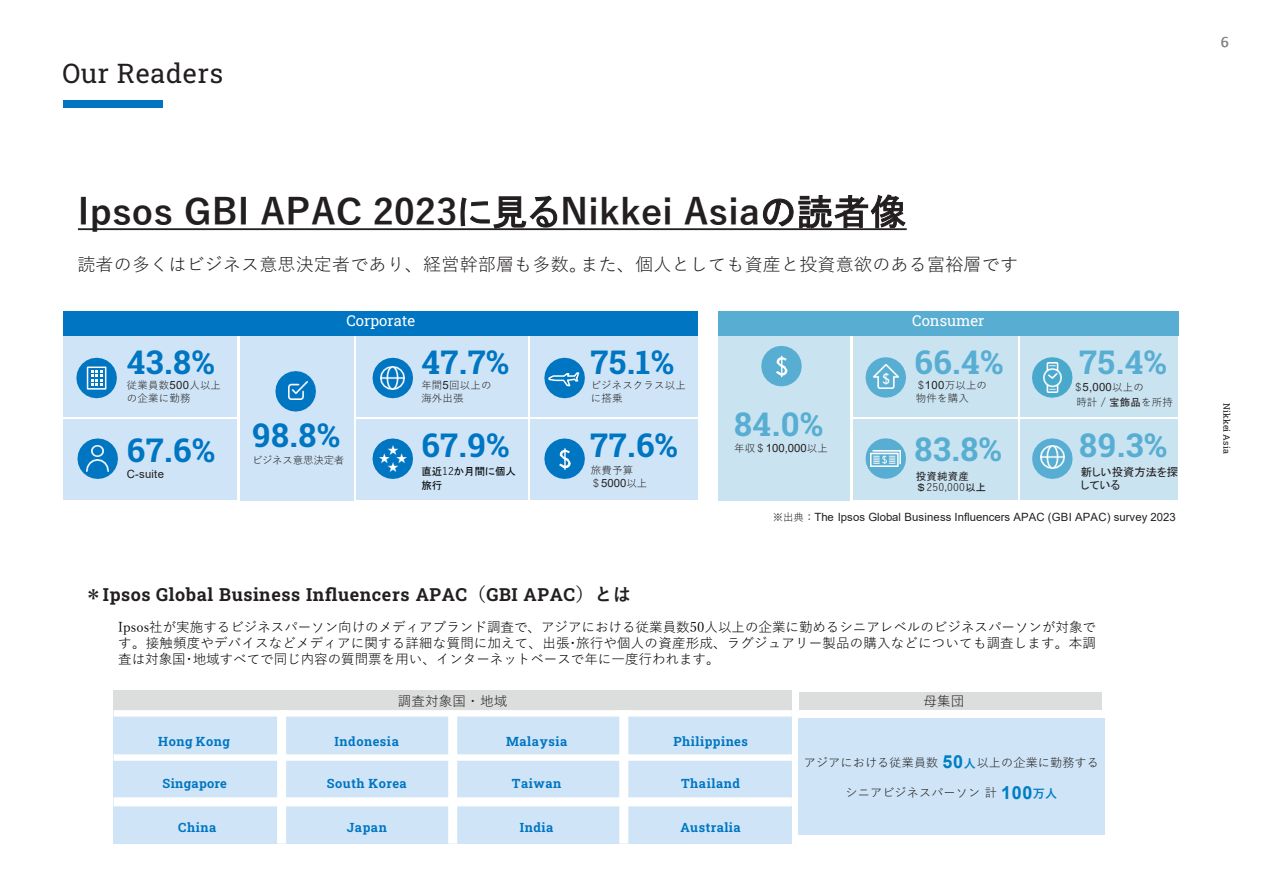
<style>
.page{position:relative;width:1264px;height:894px;background:#fff}
.page>*{position:absolute;margin:0;border:0;box-sizing:border-box;transform-origin:0 0}
.t1{font:700 36px "Yu Gothic";letter-spacing:.01em;color:#231f20}
.t2{font:700 33px "Roboto Slab";letter-spacing:.015em;color:#0075c2}
.t3{font:700 33px "Roboto Slab";letter-spacing:.02em;color:#58aed2}
.t4{font:27px "Roboto Slab";letter-spacing:.025em;color:#231f20}
.t5{font:18px "Yu Gothic";letter-spacing:.01em;color:#231f20}
.t6{font:700 18px "Roboto Slab";letter-spacing:.03em;color:#231f20}
.t7{font:15.9px "Calibri";color:#898989}
.t8{font:15px "Roboto Slab";color:#fff}
.t9{font:13.5px/16.2px "Yu Gothic";color:#000;text-align:justify}
.t10{font:13.5px "Yu Gothic";letter-spacing:.015em;color:#231f20}
.t11{font:700 12.75px "Roboto Slab";letter-spacing:.04em;color:#0075c2}
.t12{font:12px "Yu Gothic";letter-spacing:.015em;color:#231f20}
.t13{font:11.4px "Arial";color:#231f20}
.t14{font:11.4px/12.6px "MS P Gothic";color:#231f20}
.t15{font:10.5px/13.2px "Yu Gothic";letter-spacing:.015em;color:#231f20}
.t16{font:10.5px/10.9px "MS P Gothic";letter-spacing:.015em;color:#231f20}
.t17{font:10.5px/13.5px "MS P Gothic";color:#000}
.t18{font:10.5px "Yu Gothic";letter-spacing:-.015em;color:#231f20}
.t19{font:9px "Roboto Slab";letter-spacing:.02em;color:#231f20}
.s1{font-family:"MS P Gothic";font-weight:400}
.s2{font-family:"Yu Gothic"}
.s3{font-family:"Arial";font-size:11.4px}
.s4{font-family:"Yu Gothic";font-size:10.5px}
.s5{font-family:"MS P Gothic"}
.s6{font-family:"Yu Mincho"}
.s7{font-family:"Arial";font-weight:700;font-size:18px;color:#007dc5}
.s8{font-weight:700;color:#007dc5}
</style>
<div class="page">
<svg style="left:78px;top:228px;width:828px;height:2px;background:#423e3f"></svg>
<div style="left:64px;top:100px;width:99px;height:8px;background:#0075c2"></div>
<div style="left:64px;top:419px;width:173px;height:81px;background:#cfe5f7"></div>
<div style="left:64px;top:336px;width:173px;height:80px;background:#cfe5f7"></div>
<div style="left:240px;top:336px;width:113px;height:164px;background:#cfe5f7"></div>
<div style="left:356px;top:419px;width:171px;height:81px;background:#cfe5f7"></div>
<div style="left:356px;top:336px;width:171px;height:80px;background:#cfe5f7"></div>
<div style="left:530px;top:419px;width:168px;height:81px;background:#cfe5f7"></div>
<div style="left:530px;top:336px;width:168px;height:80px;background:#cfe5f7"></div>
<div style="left:717px;top:336px;width:132px;height:164px;background:#c9e3f0"></div>
<div style="left:853px;top:419px;width:164px;height:81px;background:#c9e3f0"></div>
<div style="left:853px;top:336px;width:164px;height:80px;background:#c9e3f0"></div>
<div style="left:1020px;top:419px;width:158px;height:81px;background:#c9e3f0"></div>
<div style="left:1020px;top:336px;width:158px;height:80px;background:#c9e3f0"></div>
<div style="left:64px;top:312px;width:634px;height:24px;background:#0075c2"></div>
<div style="left:717px;top:312px;width:461px;height:24px;background:#58aed2"></div>
<svg style="left:77px;top:438px;width:41px;height:41px"></svg>
<img style="left:87px;top:459px;width:22px;height:12px">
<svg style="left:76px;top:357px;width:41px;height:41px"></svg>
<svg style="left:275px;top:371px;width:41px;height:40px"></svg>
<img style="left:288px;top:382px;width:19px;height:17px">
<svg style="left:372px;top:438px;width:41px;height:41px"></svg>
<img style="left:379px;top:445px;width:27px;height:27px">
<svg style="left:372px;top:357px;width:41px;height:41px"></svg>
<img style="left:381px;top:366px;width:23px;height:24px">
<svg style="left:544px;top:357px;width:40px;height:41px"></svg>
<svg style="left:544px;top:438px;width:40px;height:41px"></svg>
<svg style="left:761px;top:346px;width:40px;height:40px"></svg>
<svg style="left:865px;top:357px;width:40px;height:40px"></svg>
<img style="left:873px;top:365px;width:24px;height:23px">
<svg style="left:1032px;top:357px;width:40px;height:40px"></svg>
<img style="left:1042px;top:363px;width:19px;height:29px">
<svg style="left:865px;top:438px;width:40px;height:40px"></svg>
<svg style="left:1032px;top:438px;width:40px;height:41px"></svg>
<img style="left:870px;top:450px;width:30px;height:16px">
<img style="left:1040px;top:445px;width:24px;height:24px">
<div style="left:114px;top:689px;width:677px;height:24px;background:#dcdddd"></div>
<div style="left:114px;top:713px;width:167px;height:44px;background:#cfe5f7"></div>
<div style="left:281px;top:713px;width:171px;height:44px;background:#cfe5f7"></div>
<div style="left:452px;top:713px;width:171px;height:44px;background:#cfe5f7"></div>
<div style="left:623px;top:713px;width:168px;height:44px;background:#cfe5f7"></div>
<div style="left:114px;top:757px;width:167px;height:44px;background:#cfe5f7"></div>
<div style="left:281px;top:757px;width:171px;height:44px;background:#cfe5f7"></div>
<div style="left:452px;top:757px;width:171px;height:44px;background:#cfe5f7"></div>
<div style="left:623px;top:757px;width:168px;height:44px;background:#cfe5f7"></div>
<div style="left:114px;top:801px;width:167px;height:42px;background:#cfe5f7"></div>
<div style="left:281px;top:801px;width:171px;height:42px;background:#cfe5f7"></div>
<div style="left:452px;top:801px;width:171px;height:42px;background:#cfe5f7"></div>
<div style="left:623px;top:801px;width:168px;height:42px;background:#cfe5f7"></div>
<div style="left:277px;top:710px;width:9px;height:133px;background:#fff"></div>
<div style="left:448px;top:710px;width:9px;height:133px;background:#fff"></div>
<div style="left:619px;top:710px;width:9px;height:133px;background:#fff"></div>
<div style="left:114px;top:710px;width:677px;height:6px;background:#fff"></div>
<div style="left:114px;top:754px;width:677px;height:6px;background:#fff"></div>
<div style="left:114px;top:797px;width:677px;height:9px;background:#fff"></div>
<div style="left:799px;top:692px;width:302px;height:18px;background:#dcdddd"></div>
<div style="left:798px;top:717px;width:306px;height:117px;background:#cfe5f7"></div>
<h2 class="t4" style="left:63px;top:55px;width:162px">Our Readers</h2>
<p class="t7" style="left:1220px;top:31px;width:10px">6</p>
<p class="t1" style="left:78px;top:191px;width:829px">Ipsos GBI APAC 2023<span class="s1">に見る</span>Nikkei Asia<span class="s1">の読者像</span></p>
<p class="t5" style="left:77px;top:248px;width:941px">読者の多くはビジネス意思決定者であり、経営幹部層も多数。また、個人としても資産と投資意欲のある富裕層です</p>
<p class="t8" style="left:346px;top:310px;width:70px">Corporate</p>
<p class="t8" style="left:912px;top:310px;width:74px">Consumer</p>
<p class="t2" style="left:127px;top:339px;width:89px">43.8%</p>
<p class="t2" style="left:421px;top:339px;width:89px">47.7%</p>
<p class="t2" style="left:590px;top:339px;width:85px">75.1%</p>
<p class="t15" style="left:590px;top:376px;width:97px">ビジネスクラス以上に搭乗</p>
<p class="t2" style="left:421px;top:422px;width:90px">67.9%</p>
<p class="t17" style="left:421px;top:464px;width:96px">直近<span class="s2">12</span>か月間に個人旅行</p>
<p class="t15" style="left:421px;top:377px;width:72px">年間<span class="s3">5</span>回以上の海外出張</p>
<p class="t15" style="left:127px;top:377px;width:96px">従業員数<span class="s3">500</span>人以上の企業に勤務</p>
<p class="t2" style="left:252px;top:412px;width:89px">98.8%</p>
<p class="t2" style="left:590px;top:422px;width:89px">77.6%</p>
<p class="t15" style="left:590px;top:462px;width:44px">旅費予算</p>
<p class="t13" style="left:590px;top:475px;width:58px"><span class="s4">＄</span>5000<span class="s4">以上</span></p>
<p class="t2" style="left:127px;top:427px;width:90px">67.6%</p>
<p class="t18" style="left:252px;top:451px;width:94px">ビジネス意思決定者</p>
<p class="t13" style="left:127px;top:466px;width:39px">C-suite</p>
<p class="t6" style="left:84px;top:581px;width:548px"><span class="s2">＊</span>Ipsos Global Business Influencers APAC<span class="s2">（</span>GBI APAC<span class="s2">）とは</span></p>
<p class="t3" style="left:914px;top:339px;width:90px">66.4%</p>
<p class="t3" style="left:1078px;top:339px;width:89px">75.4%</p>
<p class="t13" style="left:1072px;top:379px;width:72px"><span class="s4">＄</span>5,000<span class="s4">以上の</span></p>
<p class="t15" style="left:1076px;top:394px;width:98px">時計 / <span class="s5">宝飾品</span>を所持</p>
<p class="t3" style="left:1078px;top:422px;width:89px">89.3%</p>
<p class="t14" style="left:1080px;top:466px;width:99px">新しい投資方法を探している</p>
<p class="t13" style="left:772px;top:508px;width:404px"><span class="s4">※出典：</span>The Ipsos Global Business Influencers APAC (GBI APAC) survey 2023</p>
<p class="t15" style="left:915px;top:377px;width:73px">＄<span class="s3">100</span>万以上の物件を購入</p>
<p class="t3" style="left:914px;top:427px;width:89px">83.8%</p>
<p class="t16" style="left:915px;top:470px;width:72px">投資純資産＄<span class="s2">250,000</span>以上</p>
<p class="t3" style="left:734px;top:401px;width:91px">84.0%</p>
<p class="t13" style="left:734px;top:439px;width:95px"><span class="s4">年収＄</span>100,000<span class="s4">以上</span></p>
<p class="t9" style="left:118px;top:616px;width:979px"><span class="s6">Ipsos</span>社が実施するビジネスパーソン向けのメディアブランド調査で、アジアにおける従業員数<span class="s6">50</span>人以上の企業に勤めるシニアレベルのビジネスパーソンが対象です。接触頻度やデバイスなどメディアに関する詳細な質問に加えて、出張･旅行や個人の資産形成、ラグジュアリー製品の購入などについても調査します。本調査は対象国･地域すべてで同じ内容の質問票を用い、インターネットベースで年に一度行われます。</p>
<p class="t10" style="left:398px;top:688px;width:111px">調査対象国・地域</p>
<p class="t11" style="left:158px;top:732px;width:73px">Hong Kong</p>
<p class="t11" style="left:334px;top:732px;width:66px">Indonesia</p>
<p class="t11" style="left:506px;top:732px;width:63px">Malaysia</p>
<p class="t11" style="left:673px;top:732px;width:76px">Philippines</p>
<p class="t11" style="left:162px;top:774px;width:66px">Singapore</p>
<p class="t11" style="left:327px;top:774px;width:81px">South Korea</p>
<p class="t11" style="left:512px;top:774px;width:51px">Taiwan</p>
<p class="t11" style="left:681px;top:774px;width:60px">Thailand</p>
<p class="t11" style="left:178px;top:818px;width:39px">China</p>
<p class="t11" style="left:347px;top:818px;width:42px">Japan</p>
<p class="t11" style="left:519px;top:818px;width:35px">India</p>
<p class="t11" style="left:680px;top:818px;width:62px">Australia</p>
<p class="t10" style="left:923px;top:688px;width:42px">母集団</p>
<p class="t12" style="left:803px;top:751px;width:296px">アジアにおける従業員数 <span class="s7">50</span><span class="s8">人</span>以上の企業に勤務する</p>
<p class="t12" style="left:845px;top:781px;width:213px">シニアビジネスパーソン計 <span class="s7">100</span><span class="s8">万人</span></p>
<p class="t19" style="left:1232px;top:402px;width:53px;rotate:90deg">Nikkei Asia</p>
</div>
